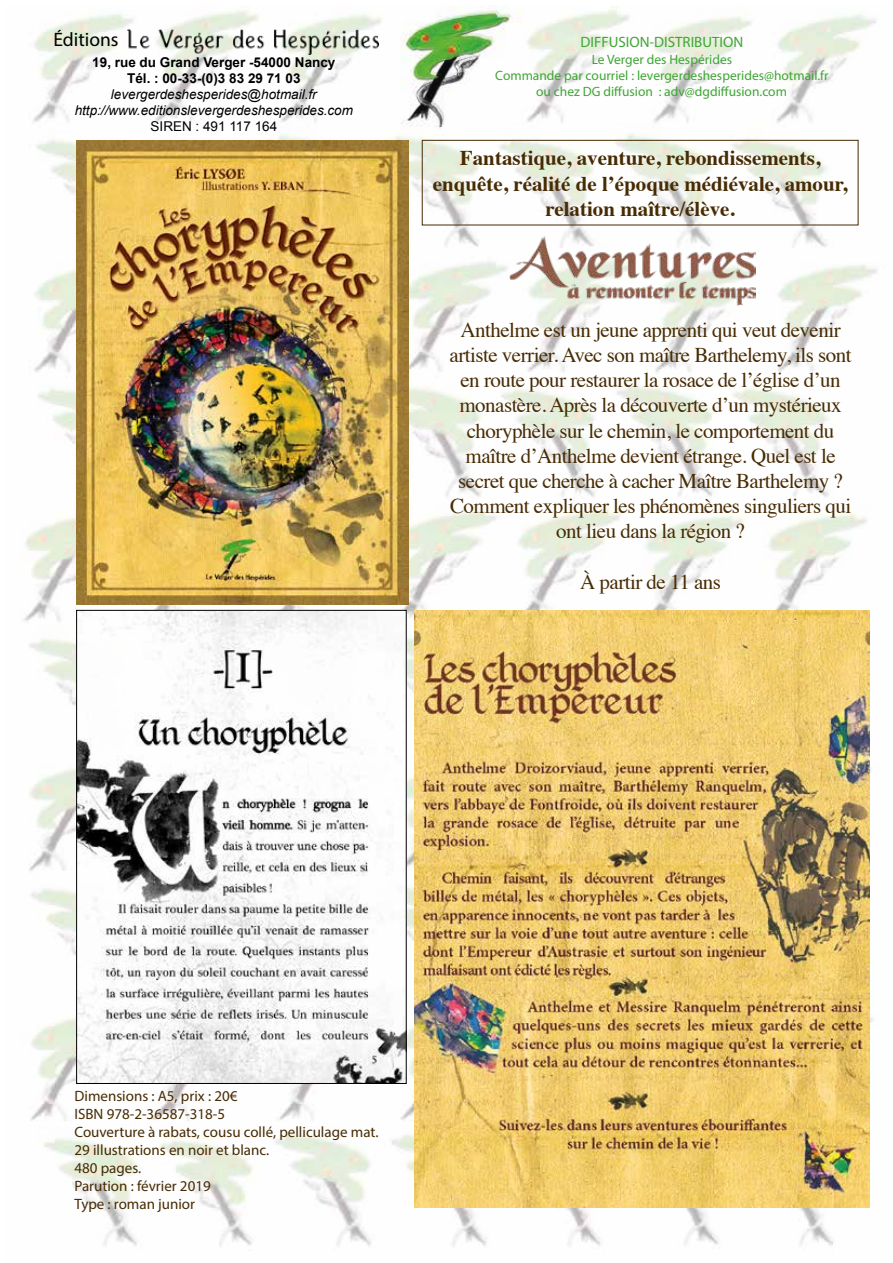
<style>
.page{position:relative;width:893px;height:1263px;background:#fff}
.page>*{position:absolute;margin:0;border:0;box-sizing:border-box;transform-origin:0 0}
.t1{font:21px/25.2px "Times";letter-spacing:-.025em;color:#472b03;text-align:center}
.t2{font:700 21px/25.2px "Times";color:#472b03;text-align:center}
.t3{font:19.5px "Myriad Pro";color:#000}
.t4{font:15px/18px "Myriad Pro";color:#472b03}
.t5{font:15px "Myriad Pro";color:#3fa535}
.t6{font:13.5px/16.2px "Myriad Pro";color:#3fa535;text-align:center}
.t7{font:italic 13.5px/16.2px "Arial";color:#000;text-align:center}
.t8{font:700 13.5px/16.2px "Arial";color:#000;text-align:center}
.t9{font:13.5px "Arial";color:#000}
</style>
<div class="page">
<img style="left:23px;top:9px;width:854px;height:1238px">
<img style="left:128px;top:23px;width:250px;height:32px">
<img style="left:76px;top:140px;width:333px;height:464px">
<img style="left:78px;top:612px;width:326px;height:470px">
<div style="left:76px;top:610px;width:330px;height:474px;border:1px solid #000"></div>
<img style="left:415px;top:610px;width:455px;height:598px">
<img style="left:510px;top:237px;width:245px;height:69px">
<div style="left:422px;top:140px;width:436px;height:85px;border:1px solid #472b03"></div>
<p class="t3" style="left:53px;top:28px;width:67px">Éditions</p>
<p class="t5" style="left:580px;top:33px;width:164px">DIFFUSION-DISTRIBUTION</p>
<p class="t6" style="left:495px;top:51px;width:335px">Le Verger des Hespérides<br>Commande par courriel : levergerdeshesperides@hotmail.fr ou chez DG diffusion : adv@dgdiffusion.com</p>
<p class="t8" style="left:92px;top:54px;width:245px">19, rue du Grand Verger -54000 Nancy<br>Tél. : 00-33-(0)3 83 29 71 03</p>
<p class="t7" style="left:75px;top:86px;width:280px">levergerdeshesperides@hotmail.fr http://www.editionslevergerdeshesperides.com</p>
<p class="t9" style="left:151px;top:118px;width:128px">SIREN : 491 117 164</p>
<p class="t2" style="left:433px;top:143px;width:416px">Fantastique, aventure, rebondissements, enquête, réalité de l’époque médiévale, amour, relation maître/élève.</p>
<p class="t1" style="left:450px;top:315px;width:404px">Anthelme est un jeune apprenti qui veut devenir artiste verrier. Avec son maître Barthelemy, ils sont en route pour restaurer la rosace de l’église d’un monastère. Après la découverte d’un mystérieux choryphèle sur le chemin, le comportement du maître d’Anthelme devient étrange. Quel est le secret que cherche à cacher Maître Barthelemy ?<br>Comment expliquer les phénomènes singuliers qui ont lieu dans la région ?</p>
<p class="t1" style="left:580px;top:567px;width:142px">À partir de 11 ans</p>
<p class="t4" style="left:75px;top:1087px;width:306px">Dimensions : A5, prix : 20€<br>ISBN 978-2-36587-318-5<br>Couverture à rabats, cousu collé, pelliculage mat.<br>29 illustrations en noir et blanc.<br>480 pages.<br>Parution : février 2019<br>Type : roman junior</p>
</div>
